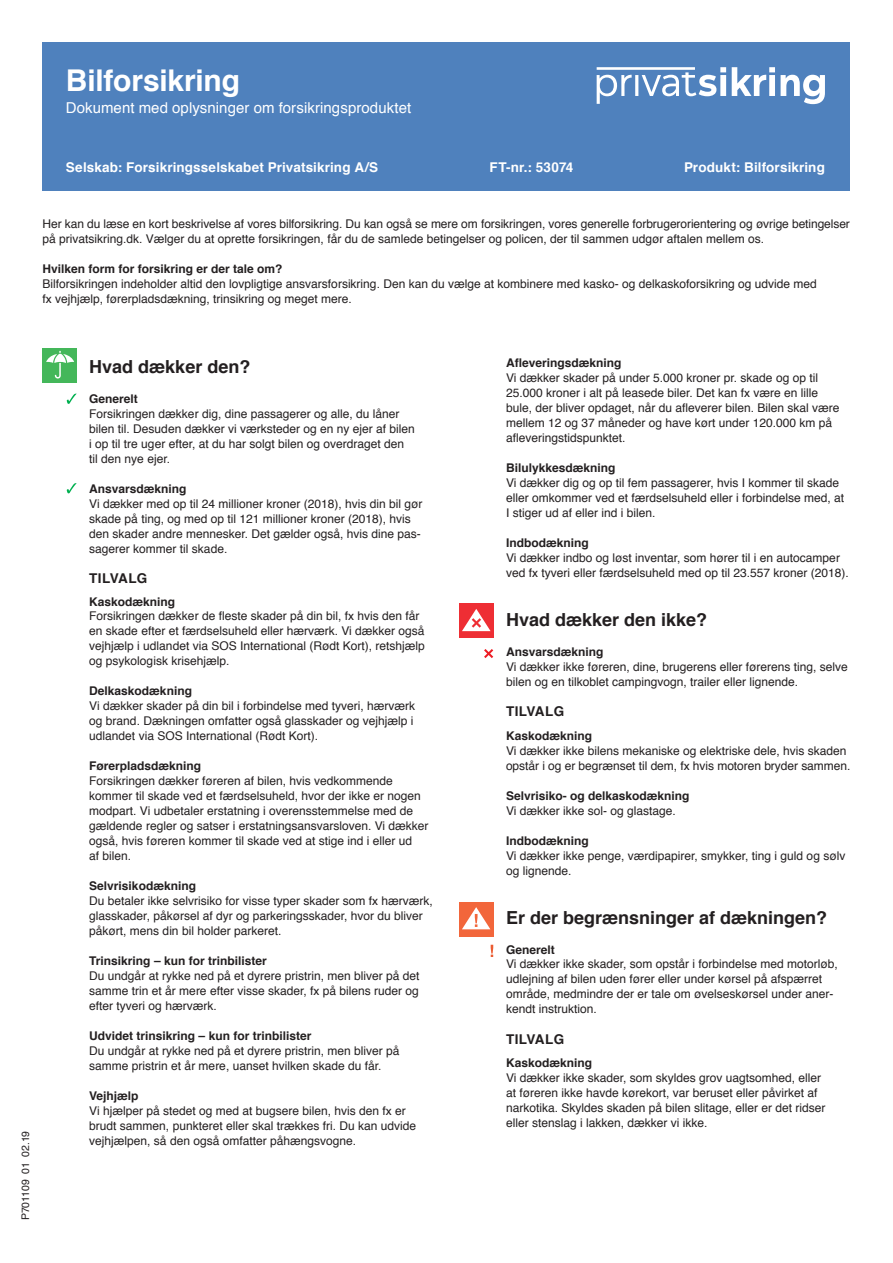
<style>
.page{position:relative;width:893px;height:1263px;background:#fff}
.page>*{position:absolute;margin:0;border:0;box-sizing:border-box;transform-origin:0 0}
.t1{font:700 30px "Helvetica";letter-spacing:-.005em;color:#fff}
.Helvetica_bold_melle{font:700 18px "Helvetica";color:#231f20}
.t2{font:15px "Helvetica";letter-spacing:.005em;color:#fff}
.t3{font:700 13.5px "Helvetica";letter-spacing:.01em;color:#fff}
.Helvetica_bold_melle-2{font:700 13.5px "Helvetica";letter-spacing:.03em;color:#231f20}
.t4{font:12px/15px "Helvetica";color:#231f20}
.Helvetica_bold_melle-3{font:700 12px "Helvetica";color:#231f20}
.t5{font:10.5px "Helvetica";color:#231f20}
</style>
<div class="page">
<div style="left:43px;top:43px;width:807px;height:148px;background:#4f81bd"></div>
<div style="left:43px;top:349px;width:34px;height:34px;background:#44b75a"></div>
<svg style="left:46px;top:351px;width:28px;height:27px"></svg>
<div style="left:459px;top:604px;width:34px;height:34px;background:#ee2e34"></div>
<svg style="left:462px;top:609px;width:29px;height:22px"></svg>
<svg style="left:67px;top:394px;width:10px;height:10px"></svg>
<svg style="left:67px;top:483px;width:10px;height:10px"></svg>
<svg style="left:484px;top:649px;width:9px;height:9px"></svg>
<div style="left:459px;top:902px;width:34px;height:34px;background:#f2663b"></div>
<svg style="left:462px;top:907px;width:28px;height:22px"></svg>
<svg style="left:491px;top:945px;width:2px;height:12px"></svg>
<svg style="left:597px;top:67px;width:228px;height:37px"></svg>
<p class="t1" style="left:66px;top:56px;width:176px">Bilforsikring</p>
<p class="t2" style="left:66px;top:96px;width:347px">Dokument med oplysninger om forsikringsproduktet</p>
<p class="t3" style="left:66px;top:156px;width:314px">Selskab: Forsikringsselskabet Privatsikring A/S</p>
<p class="t3" style="left:490px;top:156px;width:85px">FT-nr.: 53074</p>
<p class="t3" style="left:684px;top:156px;width:142px">Produkt: Bilforsikring</p>
<p class="t4" style="left:43px;top:217px;width:809px">Her kan du læse en kort beskrivelse af vores bilforsikring. Du kan også se mere om forsikringen, vores generelle forbrugerorientering og øvrige betingelser på privatsikring.dk. Vælger du at oprette forsikringen, får du de samlede betingelser og policen, der til sammen udgør aftalen mellem os.</p>
<p class="Helvetica_bold_melle-3" style="left:43px;top:259px;width:242px">Hvilken form for forsikring er der tale om?</p>
<p class="t4" style="left:43px;top:277px;width:776px">Bilforsikringen indeholder altid den lovpligtige ansvarsforsikring. Den kan du vælge at kombinere med kasko- og delkaskoforsikring og udvide med fx vejhjælp, førerpladsdækning, trinsikring og meget mere.</p>
<p class="t5" style="left:17px;top:1220px;width:91px;rotate:-90deg">P701109 01 02.19</p>
<p class="Helvetica_bold_melle" style="left:89px;top:352px;width:163px">Hvad dækker den?</p>
<p class="Helvetica_bold_melle-3" style="left:89px;top:389px;width:50px">Generelt</p>
<p class="t4" style="left:89px;top:406px;width:312px">Forsikringen dækker dig, dine passagerer og alle, du låner</p>
<p class="t4" style="left:89px;top:421px;width:327px">bilen til. Desuden dækker vi værksteder og en ny ejer af bilen i op til tre uger efter, at du har solgt bilen og overdraget den til den nye ejer.</p>
<p class="Helvetica_bold_melle-3" style="left:89px;top:479px;width:99px">Ansvarsdækning</p>
<p class="t4" style="left:89px;top:496px;width:335px">Vi dækker med op til 24 millioner kroner (2018), hvis din bil gør skade på ting, og med op til 121 millioner kroner (2018), hvis den skader andre mennesker. Det gælder også, hvis dine pas&shy;sagerer kommer til skade.</p>
<p class="Helvetica_bold_melle-2" style="left:89px;top:567px;width:60px">TILVALG</p>
<p class="Helvetica_bold_melle-3" style="left:89px;top:592px;width:88px">Kaskodækning</p>
<p class="t4" style="left:89px;top:609px;width:337px">Forsikringen dækker de fleste skader på din bil, fx hvis den får en skade efter et færdselsuheld eller hærværk. Vi dækker også vejhjælp i udlandet via SOS International (Rødt Kort), retshjælp og psykologisk krisehjælp.</p>
<p class="Helvetica_bold_melle-3" style="left:89px;top:681px;width:104px">Delkaskodækning</p>
<p class="t4" style="left:89px;top:699px;width:327px">Vi dækker skader på din bil i forbindelse med tyveri, hærværk og brand. Dækningen omfatter også glasskader og vejhjælp i udlandet via SOS International (Rødt Kort).</p>
<p class="Helvetica_bold_melle-3" style="left:89px;top:756px;width:114px">Førerpladsdækning</p>
<p class="t4" style="left:89px;top:774px;width:341px">Forsikringen dækker føreren af bilen, hvis vedkommende kommer til skade ved et færdselsuheld, hvor der ikke er nogen modpart. Vi udbetaler erstatning i overensstemmelse med de gældende regler og satser i erstatningsansvarsloven. Vi dækker også, hvis føreren kommer til skade ved at stige ind i eller ud<br>af bilen.</p>
<p class="Helvetica_bold_melle-3" style="left:89px;top:876px;width:108px">Selvrisikodækning</p>
<p class="t4" style="left:89px;top:894px;width:345px">Du betaler ikke selvrisiko for visse typer skader som fx hærværk, glasskader, påkørsel af dyr og parkeringsskader, hvor du bliver påkørt, mens din bil holder parkeret.</p>
<p class="Helvetica_bold_melle-3" style="left:89px;top:951px;width:179px">Trinsikring – kun for trinbilister</p>
<p class="t4" style="left:89px;top:969px;width:332px;text-align:justify">Du undgår at rykke ned på et dyrere pristrin, men bliver på det samme trin et år mere efter visse skader, fx på bilens ruder og efter tyveri og hærværk.</p>
<p class="Helvetica_bold_melle-3" style="left:89px;top:1026px;width:224px">Udvidet trinsikring – kun for trinbilister</p>
<p class="t4" style="left:89px;top:1044px;width:312px">Du undgår at rykke ned på et dyrere pristrin, men bliver på samme pristrin et år mere, uanset hvilken skade du får.</p>
<p class="Helvetica_bold_melle-3" style="left:89px;top:1086px;width:51px">Vejhjælp</p>
<p class="t4" style="left:89px;top:1104px;width:328px">Vi hjælper på stedet og med at bugsere bilen, hvis den fx er brudt sammen, punkteret eller skal trækkes fri. Du kan udvide vejhjælpen, så den også omfatter påhængsvogne.</p>
<p class="Helvetica_bold_melle-3" style="left:506px;top:353px;width:117px">Afleveringsdækning</p>
<p class="t4" style="left:506px;top:371px;width:335px">Vi dækker skader på under 5.000 kroner pr. skade og op til 25.000 kroner i alt på leasede biler. Det kan fx være en lille bule, der bliver opdaget, når du afleverer bilen. Bilen skal være mellem 12 og 37 måneder og have kørt under 120.000 km på afleveringstidspunktet.</p>
<p class="Helvetica_bold_melle-3" style="left:506px;top:458px;width:111px">Bilulykkesdækning</p>
<p class="t4" style="left:506px;top:476px;width:340px">Vi dækker dig og op til fem passagerer, hvis I kommer til skade eller omkommer ved et færdselsuheld eller i forbindelse med, at<br>I stiger ud af eller ind i bilen.</p>
<p class="Helvetica_bold_melle-3" style="left:506px;top:533px;width:84px">Indbodækning</p>
<p class="t4" style="left:506px;top:551px;width:344px">Vi dækker indbo og løst inventar, som hører til i en autocamper ved fx tyveri eller færdselsuheld med op til 23.557 kroner (2018).</p>
<p class="Helvetica_bold_melle" style="left:506px;top:605px;width:203px">Hvad dækker den ikke?</p>
<p class="Helvetica_bold_melle-3" style="left:506px;top:642px;width:99px">Ansvarsdækning</p>
<p class="t4" style="left:506px;top:660px;width:343px">Vi dækker ikke føreren, dine, brugerens eller førerens ting, selve bilen og en tilkoblet campingvogn, trailer eller lignende.</p>
<p class="Helvetica_bold_melle-2" style="left:506px;top:701px;width:60px">TILVALG</p>
<p class="Helvetica_bold_melle-3" style="left:506px;top:726px;width:88px">Kaskodækning</p>
<p class="t4" style="left:506px;top:743px;width:346px">Vi dækker ikke bilens mekaniske og elektriske dele, hvis skaden opstår i og er begrænset til dem, fx hvis motoren bryder sammen.</p>
<p class="Helvetica_bold_melle-3" style="left:506px;top:786px;width:185px">Selvrisiko- og delkaskodækning</p>
<p class="t4" style="left:506px;top:803px;width:171px">Vi dækker ikke sol- og glastage.</p>
<p class="Helvetica_bold_melle-3" style="left:506px;top:831px;width:84px">Indbodækning</p>
<p class="t4" style="left:506px;top:848px;width:341px">Vi dækker ikke penge, værdipapirer, smykker, ting i guld og sølv og lignende.</p>
<p class="Helvetica_bold_melle" style="left:506px;top:903px;width:323px">Er der begrænsninger af dækningen?</p>
<p class="Helvetica_bold_melle-3" style="left:506px;top:940px;width:50px">Generelt</p>
<p class="t4" style="left:506px;top:957px;width:333px">Vi dækker ikke skader, som opstår i forbindelse med motorløb, udlejning af bilen uden fører eller under kørsel på afspærret område, medmindre der er tale om øvelseskørsel under aner&shy;kendt instruktion.</p>
<p class="Helvetica_bold_melle-2" style="left:506px;top:1029px;width:60px">TILVALG</p>
<p class="Helvetica_bold_melle-3" style="left:506px;top:1053px;width:88px">Kaskodækning</p>
<p class="t4" style="left:506px;top:1070px;width:321px">Vi dækker ikke skader, som skyldes grov uagtsomhed, eller at føreren ikke havde kørekort, var beruset eller påvirket af narkotika. Skyldes skaden på bilen slitage, eller er det ridser eller stenslag i lakken, dækker vi ikke.</p>
</div>
